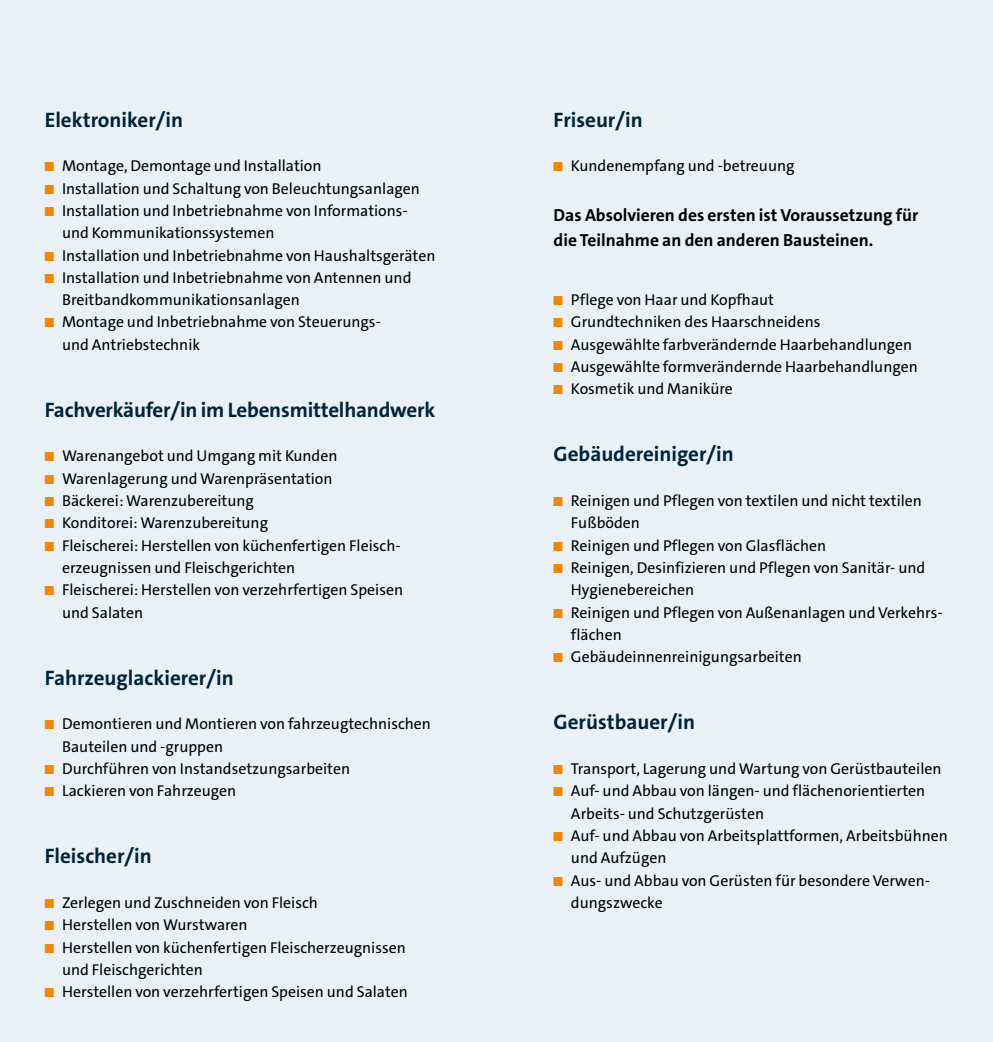
<style>
.page{position:relative;width:993px;height:1042px;background:#fff}
.page>*{position:absolute;margin:0;border:0;box-sizing:border-box;transform-origin:0 0}
.t1{font:700 21px "The Sans C4 s";color:#002338}
.t2{font:700 17.5px/24.8px "The Sans C4 s";color:#000}
.t3{font:15.75px/22.4px "The Sans C4 s";color:#000}
.s1{font-size:13.3px;color:#f18700}
</style>
<div class="page">
<div style="left:0;top:0;width:992px;height:1042px;background:#eaf1f6"></div>
<h1 class="t1" style="left:45px;top:106px;width:140px">Elektroniker/in</h1>
<p class="t3" style="left:45px;top:155px;width:278px"><span class="s1">■</span> Montage, Demontage und Installation</p>
<p class="t3" style="left:45px;top:177px;width:376px"><span class="s1">■</span> Installation und Schaltung von Beleuchtungsanlagen</p>
<p class="t3" style="left:62px;top:199px;width:347px;text-indent:-17px"><span class="s1">■</span> Installation und Inbetriebnahme von Informations&shy;und Kommunikationssystemen</p>
<p class="t3" style="left:45px;top:244px;width:392px"><span class="s1">■</span> Installation und Inbetriebnahme von Haushaltsgeräten</p>
<p class="t3" style="left:62px;top:266px;width:351px;text-indent:-17px"><span class="s1">■</span> Installation und Inbetriebnahme von Antennen und<br>Breitbandkommunikationsanlagen</p>
<p class="t3" style="left:62px;top:311px;width:320px;text-indent:-17px"><span class="s1">■</span> Montage und Inbetriebnahme von Steuerungs&shy;und Antriebstechnik</p>
<h1 class="t1" style="left:45px;top:396px;width:392px">Fachverkäufer/in im Lebensmittelhandwerk</h1>
<p class="t3" style="left:45px;top:445px;width:294px"><span class="s1">■</span> Warenangebot und Umgang mit Kunden</p>
<p class="t3" style="left:45px;top:467px;width:289px"><span class="s1">■</span> Warenlagerung und Warenpräsentation</p>
<p class="t3" style="left:45px;top:490px;width:211px"><span class="s1">■</span> Bäckerei: Warenzubereitung</p>
<p class="t3" style="left:45px;top:512px;width:225px"><span class="s1">■</span> Konditorei: Warenzubereitung</p>
<p class="t3" style="left:62px;top:534px;width:340px;text-indent:-17px"><span class="s1">■</span> Fleischerei: Herstellen von küchenfertigen Fleisch&shy;erzeugnissen und Fleischgerichten</p>
<p class="t3" style="left:62px;top:579px;width:342px;text-indent:-17px"><span class="s1">■</span> Fleischerei: Herstellen von verzehrfertigen Speisen und Salaten</p>
<h1 class="t1" style="left:45px;top:664px;width:190px">Fahrzeuglackierer/in</h1>
<p class="t3" style="left:62px;top:713px;width:370px;text-indent:-17px"><span class="s1">■</span> Demontieren und Montieren von fahrzeugtechnischen<br>Bauteilen und -gruppen</p>
<p class="t3" style="left:45px;top:757px;width:307px"><span class="s1">■</span> Durchführen von Instandsetzungsarbeiten</p>
<p class="t3" style="left:45px;top:780px;width:193px"><span class="s1">■</span> Lackieren von Fahrzeugen</p>
<h1 class="t1" style="left:45px;top:843px;width:109px">Fleischer/in</h1>
<p class="t3" style="left:45px;top:891px;width:275px"><span class="s1">■</span> Zerlegen und Zuschneiden von Fleisch</p>
<p class="t3" style="left:45px;top:914px;width:204px"><span class="s1">■</span> Herstellen von Wurstwaren</p>
<p class="t3" style="left:62px;top:936px;width:345px;text-indent:-17px"><span class="s1">■</span> Herstellen von küchenfertigen Fleischerzeugnissen und Fleischgerichten</p>
<p class="t3" style="left:45px;top:981px;width:364px"><span class="s1">■</span> Herstellen von verzehrfertigen Speisen und Salaten</p>
<h1 class="t1" style="left:553px;top:106px;width:91px">Friseur/in</h1>
<p class="t3" style="left:553px;top:155px;width:242px"><span class="s1">■</span> Kundenempfang und -betreuung</p>
<p class="t2" style="left:553px;top:203px;width:366px">Das Absolvieren des ersten ist Voraussetzung für die Teilnahme an den anderen Bausteinen.</p>
<p class="t3" style="left:553px;top:289px;width:222px"><span class="s1">■</span> Pflege von Haar und Kopfhaut</p>
<p class="t3" style="left:553px;top:311px;width:268px"><span class="s1">■</span> Grundtechniken des Haarschneidens</p>
<p class="t3" style="left:553px;top:333px;width:360px"><span class="s1">■</span> Ausgewählte farbverändernde Haarbehandlungen</p>
<p class="t3" style="left:553px;top:356px;width:365px"><span class="s1">■</span> Ausgewählte formverändernde Haarbehandlungen</p>
<p class="t3" style="left:553px;top:378px;width:181px"><span class="s1">■</span> Kosmetik und Maniküre</p>
<h1 class="t1" style="left:553px;top:441px;width:182px">Gebäudereiniger/in</h1>
<p class="t3" style="left:570px;top:490px;width:352px;text-indent:-17px"><span class="s1">■</span> Reinigen und Pflegen von textilen und nicht textilen<br>Fußböden</p>
<p class="t3" style="left:553px;top:534px;width:274px"><span class="s1">■</span> Reinigen und Pflegen von Glasflächen</p>
<p class="t3" style="left:570px;top:557px;width:356px;text-indent:-17px"><span class="s1">■</span> Reinigen, Desinfizieren und Pflegen von Sanitär- und<br>Hygienebereichen</p>
<p class="t3" style="left:570px;top:601px;width:373px;text-indent:-17px"><span class="s1">■</span> Reinigen und Pflegen von Außenanlagen und Verkehrs&shy;flächen</p>
<p class="t3" style="left:553px;top:646px;width:250px"><span class="s1">■</span> Gebäudeinnenreinigungsarbeiten</p>
<h1 class="t1" style="left:553px;top:709px;width:143px">Gerüstbauer/in</h1>
<p class="t3" style="left:553px;top:757px;width:389px"><span class="s1">■</span> Transport, Lagerung und Wartung von Gerüstbauteilen</p>
<p class="t3" style="left:570px;top:780px;width:356px;text-indent:-17px"><span class="s1">■</span> Auf- und Abbau von längen- und flächenorientierten<br>Arbeits- und Schutzgerüsten</p>
<p class="t3" style="left:570px;top:824px;width:378px;text-indent:-17px"><span class="s1">■</span> Auf- und Abbau von Arbeitsplattformen, Arbeitsbühnen und Aufzügen</p>
<p class="t3" style="left:570px;top:869px;width:360px;text-indent:-17px"><span class="s1">■</span> Aus- und Abbau von Gerüsten für besondere Verwen&shy;dungszwecke</p>
</div>
